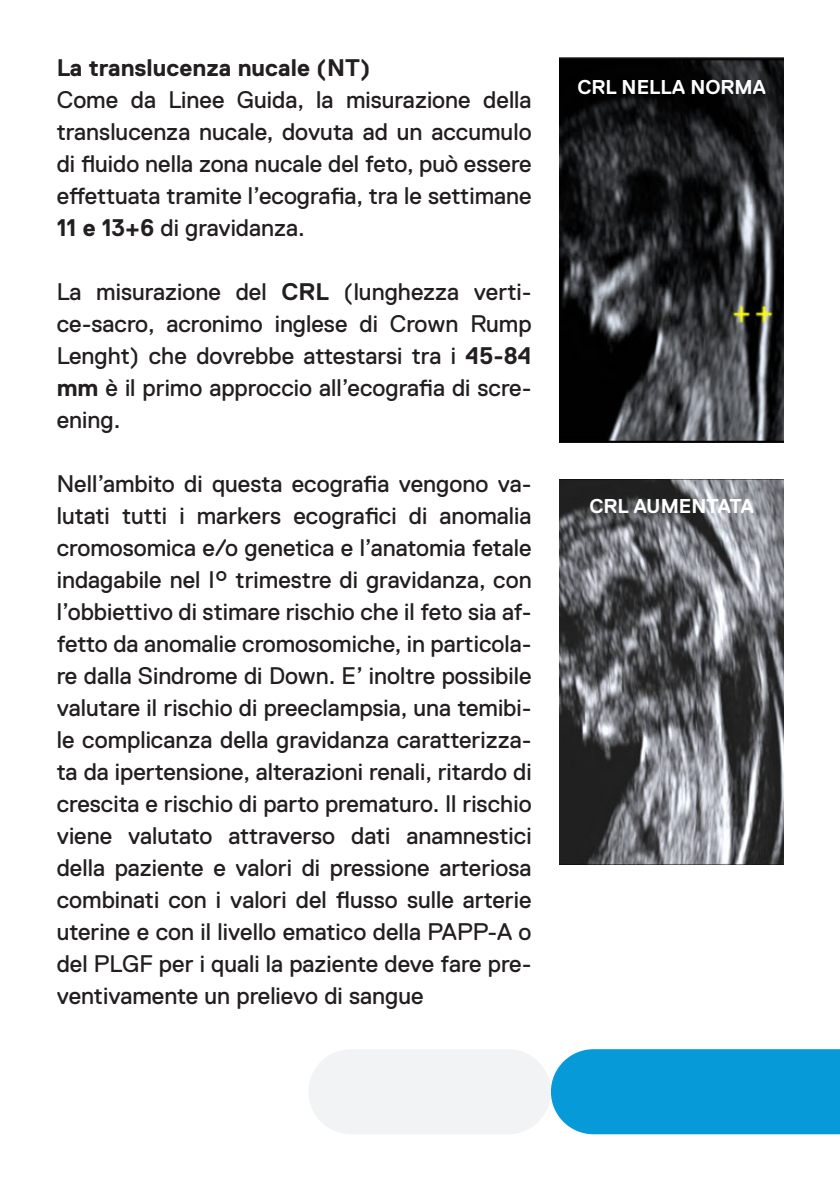
<style>
.page{position:relative;width:840px;height:1191px;background:#fff}
.page>*{position:absolute;margin:0;border:0;box-sizing:border-box;transform-origin:0 0}
.t1{font:24px/32px "Replica";color:#231f20;text-align:justify}
.t2{font:700 24px "Replica";color:#231f20}
.t3{font:700 20px "Replica";color:#fff}
.s1{font-weight:700}
</style>
<div class="page">
<div style="left:550px;top:1049px;width:289px;height:85px;background:#069ad9"></div>
<div style="left:308px;top:1049px;width:242px;height:85px;background:#f2f3f4;border-radius:43px"></div>
<img style="left:559px;top:58px;width:223px;height:384px">
<img style="left:559px;top:479px;width:223px;height:385px">
<p class="t2" style="left:57px;top:54px;width:315px">La translucenza nucale (NT)</p>
<p class="t1" style="left:57px;top:83px;width:476px">Come da Linee Guida, la misurazione della translucenza nucale, dovuta ad un accumulo di fluido nella zona nucale del feto, può essere effettuata tramite l’ecografia, tra le settimane <span class="s1">11 e 13+6</span> di gravidanza.</p>
<p class="t1" style="left:57px;top:275px;width:476px">La misurazione del <span class="s1">CRL</span> (lunghezza verti&shy;ce-sacro, acronimo inglese di Crown Rump Lenght) che dovrebbe attestarsi tra i <span class="s1">45-84 mm</span> è il primo approccio all’ecografia di scre&shy;ening.</p>
<p class="t1" style="left:57px;top:467px;width:476px">Nell’ambito di questa ecografia vengono va&shy;lutati tutti i markers ecografici di anomalia cromosomica e/o genetica e l’anatomia fetale indagabile nel I° trimestre di gravidanza, con l’obbiettivo di stimare rischio che il feto sia af&shy;fetto da anomalie cromosomiche, in particola&shy;re dalla Sindrome di Down. E’ inoltre possibile valutare il rischio di preeclampsia, una temibi&shy;le complicanza della gravidanza caratterizza&shy;ta da ipertensione, alterazioni renali, ritardo di crescita e rischio di parto prematuro. Il rischio viene valutato attraverso dati anamnestici della paziente e valori di pressione arteriosa combinati con i valori del flusso sulle arterie uterine e con il livello ematico della PAPP-A o del PLGF per i quali la paziente deve fare pre&shy;ventivamente un prelievo di sangue</p>
<p class="t3" style="left:577px;top:75px;width:190px">CRL NELLA NORMA</p>
<p class="t3" style="left:589px;top:495px;width:166px">CRL AUMENTATA</p>
</div>
